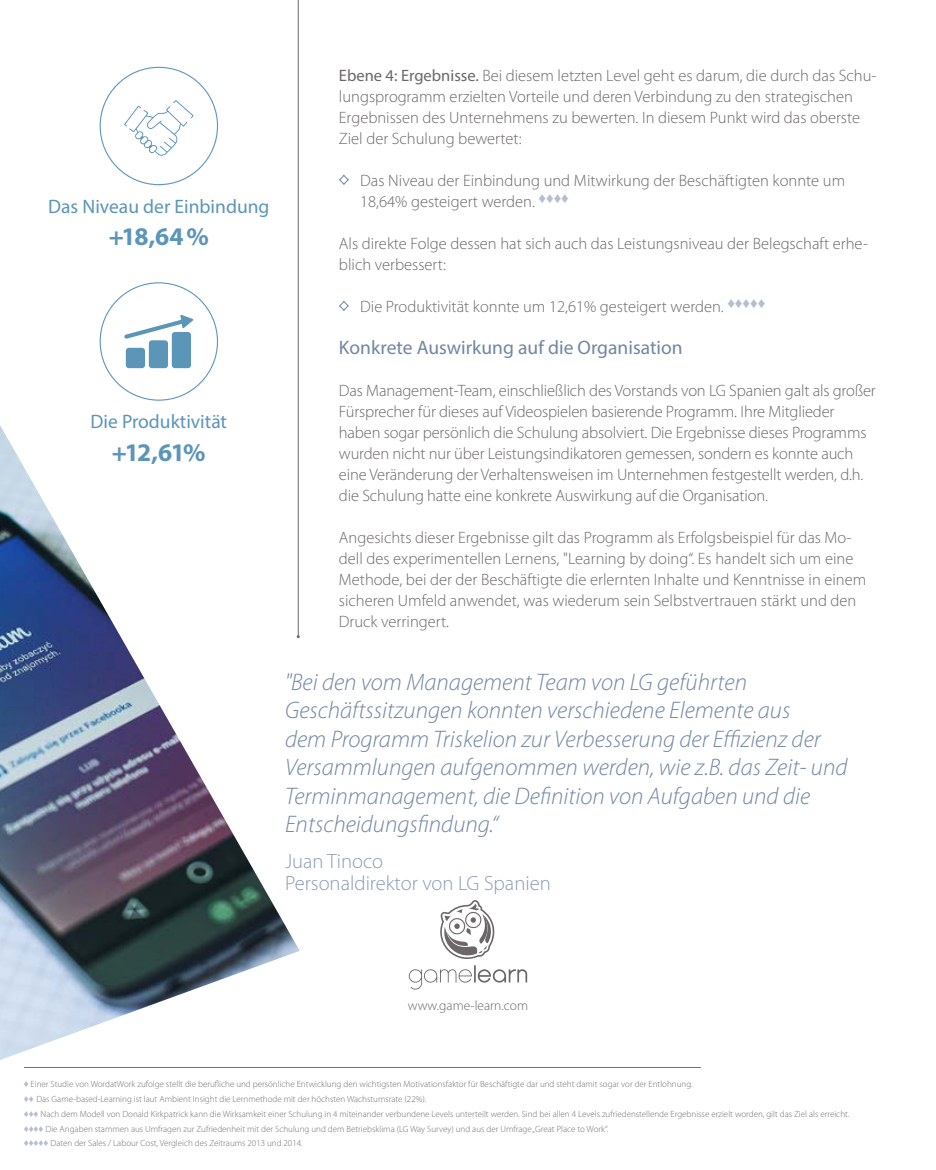
<style>
.page{position:relative;width:936px;height:1170px;background:#fff}
.page>*{position:absolute;margin:0;border:0;box-sizing:border-box;transform-origin:0 0}
.t1{font:700 25.5px "Myriad Pro";letter-spacing:-.055em;color:#5b95b8}
.t2{font:italic 300 24px/28.5px "Myriad Pro";color:#7186a2}
.t3{font:300 20.7px/22.5px "Myriad Pro";color:#8a9bb4}
.t4{font:19.5px "Myriad Pro";color:#5b95b8}
.t5{font:19.5px "Myriad Pro";color:#7186a2}
.t6{font:300 16.5px/21px "Myriad Pro";color:#6a6766}
.t7{font:300 13.5px "Myriad Pro";color:#6a6766}
.t8{font:300 9px/14.7px "Myriad Pro";color:#716e6e}
.s1{font-weight:400}
.s2{font-family:"Arial";font-weight:400;font-size:9.75px;color:#b4bed1}
</style>
<div class="page">
<svg style="left:339px;top:174px;width:10px;height:11px"></svg>
<svg style="left:339px;top:300px;width:10px;height:11px"></svg>
<svg style="left:440px;top:900px;width:54px;height:58px"></svg>
<svg style="left:409px;top:965px;width:118px;height:24px"></svg>
<hr style="left:24px;top:1067px;width:676px;height:1px;background:#716e6e">
<img style="left:0;top:425px;width:300px;height:634px">
<hr style="left:298px;top:0;width:1px;height:636px;background:#6b6868">
<svg style="left:124px;top:314px;width:69px;height:54px"></svg>
<svg style="left:124px;top:100px;width:70px;height:56px"></svg>
<p class="t4" style="left:48px;top:194px;width:223px">Das Niveau der Einbindung</p>
<h1 class="t1" style="left:109px;top:219px;width:101px">+18,64 %</h1>
<p class="t4" style="left:91px;top:409px;width:138px">Die Produktivität</p>
<h1 class="t1" style="left:112px;top:435px;width:95px">+12,61%</h1>
<p class="t6" style="left:339px;top:64px;width:539px"><span class="s1">Ebene 4: Ergebnisse.</span> Bei diesem letzten Level geht es darum, die durch das Schu&shy;lungsprogramm erzielten Vorteile und deren Verbindung zu den strategischen Ergebnissen des Unternehmens zu bewerten. In diesem Punkt wird das oberste Ziel der Schulung bewertet:</p>
<p class="t6" style="left:360px;top:169px;width:486px">Das Niveau der Einbindung und Mitwirkung der Beschäftigten konnte um<br>18,64% gesteigert werden. <sup>♦♦♦♦</sup></p>
<p class="t6" style="left:339px;top:232px;width:530px">Als direkte Folge dessen hat sich auch das Leistungsniveau der Belegschaft erhe&shy;blich verbessert:</p>
<p class="t6" style="left:360px;top:295px;width:406px">Die Produktivität konnte um 12,61% gesteigert werden. <sup>♦♦♦♦♦</sup></p>
<p class="t5" style="left:339px;top:335px;width:345px">Konkrete Auswirkung auf die Organisation</p>
<p class="t6" style="left:339px;top:379px;width:538px">Das Management-Team, einschließlich des Vorstands von LG Spanien galt als großer Fürsprecher für dieses auf Videospielen basierende Programm. Ihre Mitglieder haben sogar persönlich die Schulung absolviert. Die Ergebnisse dieses Programms wurden nicht nur über Leistungsindikatoren gemessen, sondern es konnte auch eine Veränderung der Verhaltensweisen im Unternehmen festgestellt werden, d.h. die Schulung hatte eine konkrete Auswirkung auf die Organisation.</p>
<p class="t6" style="left:339px;top:526px;width:529px">Angesichts dieser Ergebnisse gilt das Programm als Erfolgsbeispiel für das Mo&shy;dell des experimentellen Lernens, "Learning by doing“. Es handelt sich um eine Methode, bei der der Beschäftigte die erlernten Inhalte und Kenntnisse in einem sicheren Umfeld anwendet, was wiederum sein Selbstvertrauen stärkt und den Druck verringert.</p>
<p class="t2" style="left:285px;top:667px;width:564px">"Bei den vom Management Team von LG geführten Geschäftssitzungen konnten verschiedene Elemente aus<br>dem Programm Triskelion zur Verbesserung der Effizienz der Versammlungen aufgenommen werden, wie z.B. das Zeit- und Terminmanagement, die Definition von Aufgaben und die Entscheidungsfindung.“</p>
<p class="t3" style="left:285px;top:849px;width:267px">Juan Tinoco<br>Personaldirektor von LG Spanien</p>
<p class="t7" style="left:408px;top:997px;width:122px">www.game-learn.com</p>
<p class="t8" style="left:24px;top:1076px;width:827px"><span class="s2">♦</span> Einer Studie von WordatWork zufolge stellt die berufliche und persönliche Entwicklung den wichtigsten Motivationsfaktor für Beschäftigte dar und steht damit sogar vor der Entlohnung.<br><span class="s2">♦♦</span> Das Game-based-Learning ist laut Ambient Insight die Lernmethode mit der höchsten Wachstumsrate (22%).<br><span class="s2">♦♦♦</span> Nach dem Modell von Donald Kirkpatrick kann die Wirksamkeit einer Schulung in 4 miteinander verbundene Levels unterteilt werden. Sind bei allen 4 Levels zufriedenstellende Ergebnisse erzielt worden, gilt das Ziel als erreicht. <span class="s2">♦♦♦♦</span> Die Angaben stammen aus Umfragen zur Zufriedenheit mit der Schulung und dem Betriebsklima (LG Way Survey) und aus der Umfrage „Great Place to Work“.<br><span class="s2">♦♦♦♦♦</span> Daten der Sales / Labour Cost, Vergleich des Zeitraums 2013 und 2014.</p>
</div>
